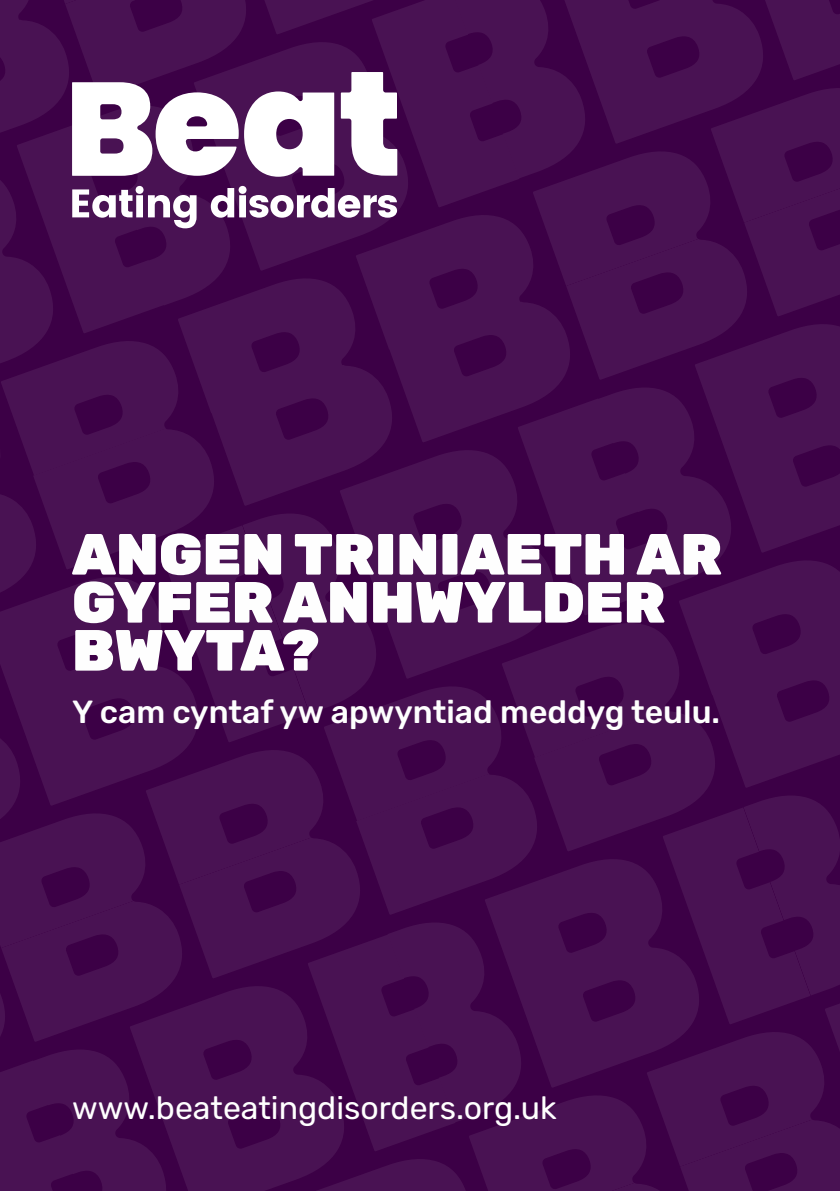
<style>
.page{position:relative;width:840px;height:1191px;background:#fff}
.page>*{position:absolute;margin:0;border:0;box-sizing:border-box;transform-origin:0 0}
.t1{font:900 58px/48px "Rubik";color:#fefefe}
.t2{font:500 32px "Rubik";color:#fefefe}
.t3{font:32px "Rubik";color:#fff}
</style>
<div class="page">
<div style="left:0;top:0;width:839px;height:1191px;background:linear-gradient(to right,#450d4f,#450d4f)"></div>
<svg style="left:72px;top:186px;width:124px;height:42px"></svg>
<svg style="left:211px;top:186px;width:186px;height:32px"></svg>
<svg style="left:72px;top:82px;width:166px;height:94px"></svg>
<svg style="left:244px;top:91px;width:90px;height:86px"></svg>
<svg style="left:340px;top:72px;width:57px;height:104px"></svg>
<p class="t1" style="left:72px;top:532px;width:651px">ANGEN TRINIAETH AR<br>GYFER ANHWYLDER<br>BWYTA?</p>
<p class="t2" style="left:72px;top:694px;width:649px">Y cam cyntaf yw apwyntiad meddyg teulu.</p>
<p class="t3" style="left:72px;top:1089px;width:486px">www.beateatingdisorders.org.uk</p>
</div>
